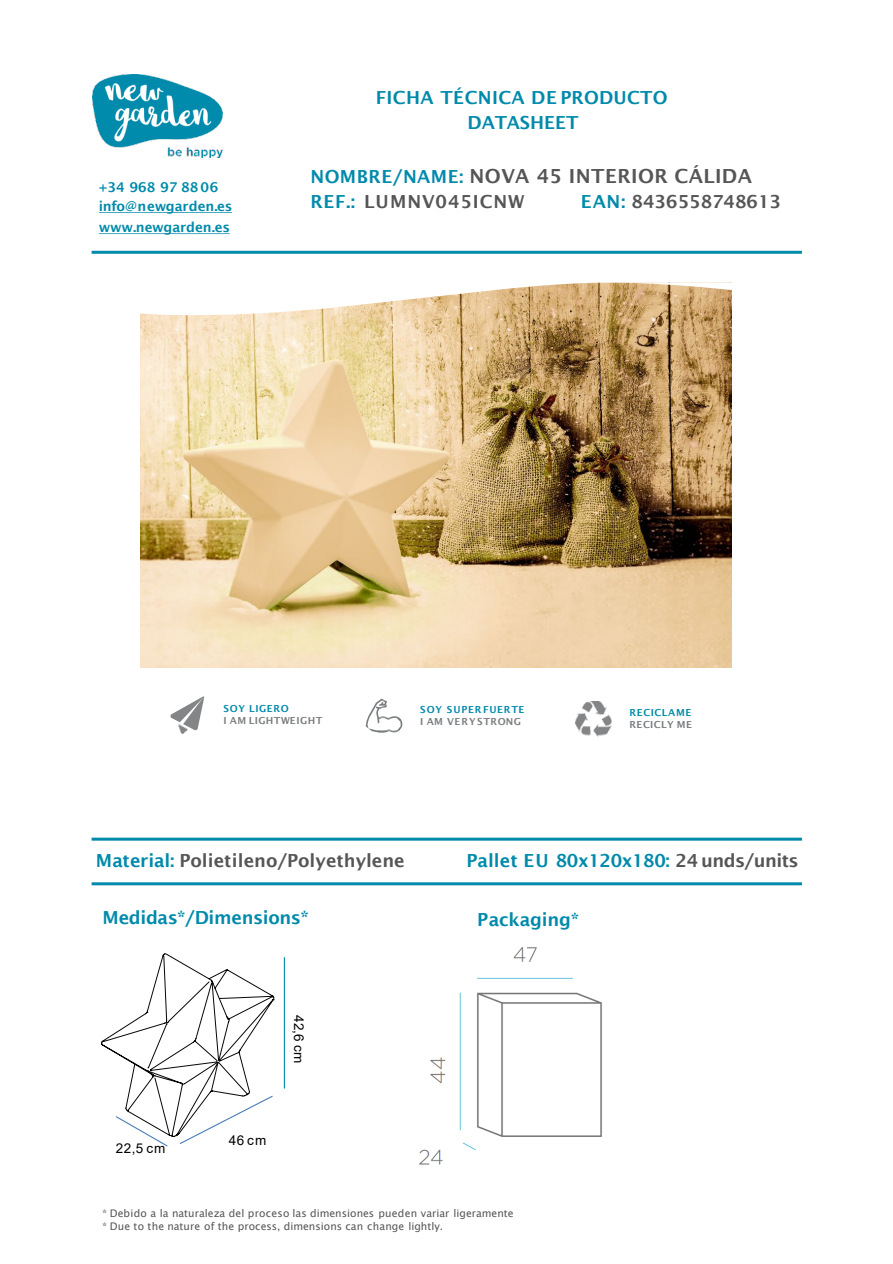
<style>
.page{position:relative;width:893px;height:1264px;background:#fff}
.page>*{position:absolute;margin:0;border:0;box-sizing:border-box;transform-origin:0 0}
.t1{font:600 19.5px "Lucida Sans";letter-spacing:.02em;color:#575656}
.t2{font:600 18px "Lucida Sans";letter-spacing:-.01em;color:#008aab}
.t3{font:600 18px "Lucida Sans";color:#575656}
.t4{font:600 18px/25.5px "Lucida Sans";letter-spacing:.01em;color:#008aab;text-align:center}
.t5{font:600 18px "Lucida Sans";letter-spacing:.05em;color:#575656}
.t6{font:600 13.5px/21px "Lucida Sans";letter-spacing:-.015em;color:#008aab}
.t7{font:13.5px "Arial";letter-spacing:.03em;color:#000}
.t8{font:10.5px "Lucida Sans Unicode";letter-spacing:.005em;color:#575656}
.t9{font:600 9.75px "Lucida Sans";letter-spacing:.05em;color:#7a7d7f}
.t10{font:600 9.75px "Lucida Sans";letter-spacing:.07em;color:#008aab}
.s1{font-size:18px;color:#008aab}
.s2{color:#008aab}
.s3{color:#575656}
</style>
<div class="page">
<img style="left:376px;top:885px;width:257px;height:280px">
<img style="left:140px;top:315px;width:591px;height:352px">
<svg style="left:140px;top:282px;width:592px;height:33px"></svg>
<hr style="left:92px;top:251px;width:709px;height:3px;background:#008aab">
<hr style="left:92px;top:837px;width:709px;height:3px;background:#008aab">
<hr style="left:92px;top:882px;width:709px;height:3px;background:#008aab">
<svg style="left:99px;top:212px;width:133px;height:1px"></svg>
<svg style="left:99px;top:233px;width:131px;height:1px"></svg>
<img style="left:93px;top:74px;width:129px;height:84px">
<img style="left:575px;top:701px;width:36px;height:34px">
<svg style="left:170px;top:696px;width:34px;height:37px"></svg>
<svg style="left:366px;top:698px;width:36px;height:34px"></svg>
<hr style="left:284px;top:957px;width:1px;height:131px;background:#008eaa">
<svg style="left:101px;top:953px;width:173px;height:194px"></svg>
<p class="t6" style="left:99px;top:177px;width:121px">+34 968 97 88 06</p>
<p class="t6" style="left:99px;top:195px;width:135px">info@newgarden.es www.newgarden.es</p>
<p class="t4" style="left:376px;top:84px;width:293px">FICHA TÉCNICA DE PRODUCTO<br>DATASHEET</p>
<p class="t1" style="left:310px;top:165px;width:443px"><span class="s1">NOMBRE/NAME:</span> NOVA 45 INTERIOR CÁLIDA</p>
<p class="t5" style="left:310px;top:191px;width:215px"><span class="s2">REF.:</span> LUMNV045ICNW</p>
<p class="t3" style="left:580px;top:191px;width:201px"><span class="s2">EAN:</span> 8436558748613</p>
<p class="t10" style="left:223px;top:703px;width:67px">SOY LIGERO</p>
<p class="t9" style="left:223px;top:715px;width:101px">I AM LIGHTWEIGHT</p>
<p class="t10" style="left:420px;top:703px;width:106px">SOY SUPERFUERTE</p>
<p class="t9" style="left:420px;top:716px;width:102px">I AM VERYSTRONG</p>
<p class="t10" style="left:629px;top:706px;width:63px">RECICLAME</p>
<p class="t9" style="left:629px;top:718px;width:64px">RECICLY ME</p>
<p class="t3" style="left:96px;top:850px;width:310px"><span class="s2">Material:</span> Polietileno/Polyethylene</p>
<p class="t2" style="left:466px;top:849px;width:333px">Pallet EU 80x120x180: <span class="s3">24 unds/units</span></p>
<p class="t2" style="left:103px;top:907px;width:208px">Medidas*/Dimensions*</p>
<p class="t2" style="left:477px;top:909px;width:104px">Packaging*</p>
<p class="t7" style="left:116px;top:1139px;width:51px">22,5 cm</p>
<p class="t7" style="left:308px;top:1014px;width:49px;rotate:90deg">42,6 cm</p>
<p class="t7" style="left:229px;top:1130px;width:39px">46 cm</p>
<p class="t8" style="left:102px;top:1204px;width:413px">* Debido a la naturaleza del proceso las dimensiones pueden variar ligeramente</p>
<p class="t8" style="left:102px;top:1217px;width:342px">* Due to the nature of the process, dimensions can change lightly.</p>
</div>
